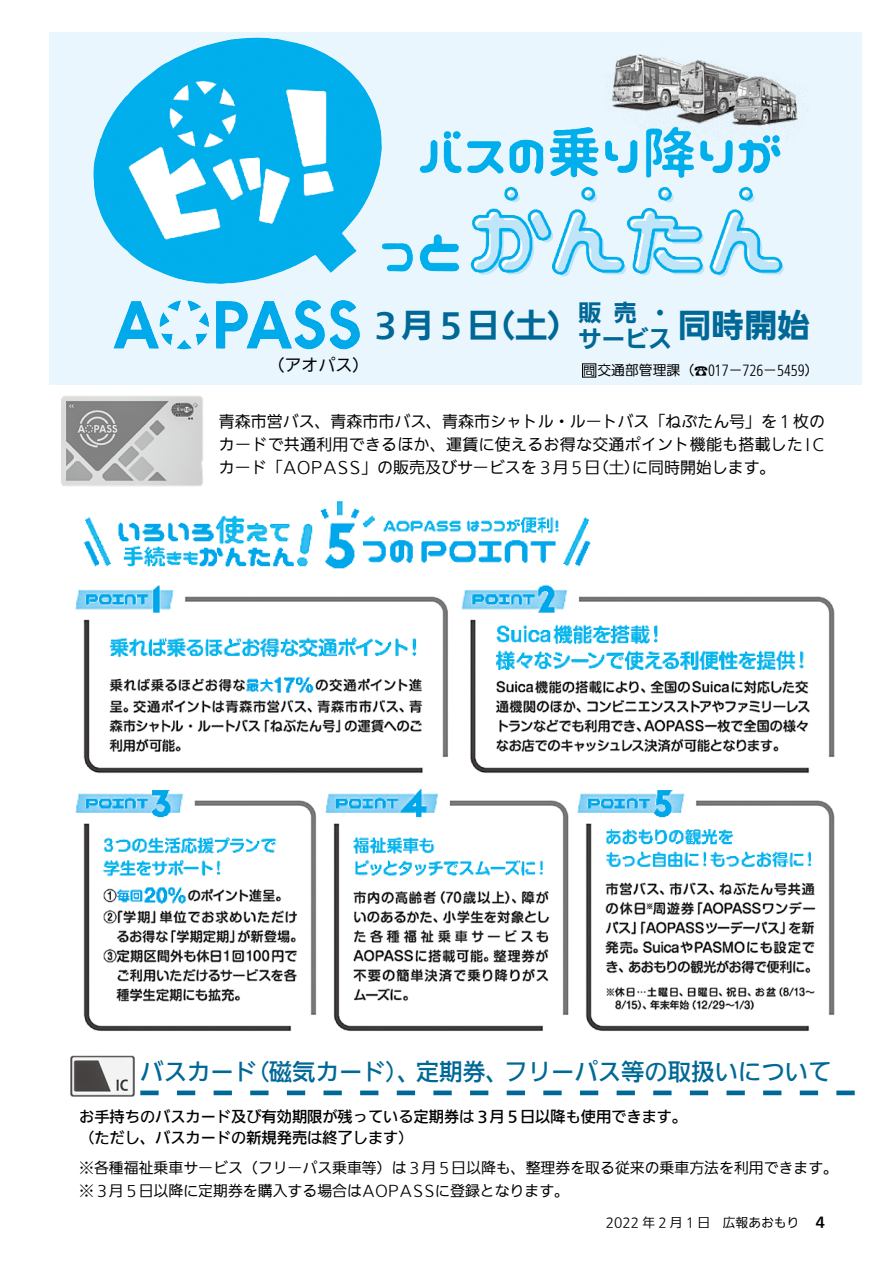
<style>
.page{position:relative;width:893px;height:1263px;background:#fff}
.page>*{position:absolute;margin:0;border:0;box-sizing:border-box;transform-origin:0 0}
.t1{font:33px "SUD Go Dsp IWA HW Bd";color:#006896}
.t2{font:23.4px "SUD Gohon IWA HW Md";color:#006896}
.t3{font:23.4px "SUD Go Dsp IWA HW Bd";color:#006896}
.t4{font:16.95px "SUD Gohon IWA HW Th";color:#000}
.t5{font:15.9px "SUD Gohon IWA HW Th";color:#000}
.t6{font:15.9px "SUD Gohon IWA HW Th";letter-spacing:.02em;color:#000}
.t7{font:15.15px/21px "SUD Gohon IWA HW Md";color:#000}
.t8{font:14.85px/23.4px "SUD Gohon IWA HW Th";color:#000}
.t9{font:13.8px "SUD Gohon IWA HW Th";color:#000}
.t10{font:700 13.8px "SUD Go Dsp IWA";color:#000}
.t11{font:100 12.75px "SUD Gohon IWA";color:#000}
.t12{font:12.15px "SUD Gohon IWA HW Th";color:#000}
.s1{font-family:"Koz Go Pro"}
</style>
<div class="page">
<div style="left:49px;top:32px;width:812px;height:353px;background:#eaf6fd"></div>
<img style="left:93px;top:38px;width:601px;height:246px">
<img style="left:604px;top:38px;width:199px;height:112px">
<img style="left:114px;top:300px;width:246px;height:50px">
<img style="left:62px;top:396px;width:141px;height:91px">
<img style="left:83px;top:596px;width:752px;height:435px">
<img style="left:75px;top:501px;width:742px;height:406px">
<img style="left:70px;top:1055px;width:65px;height:42px">
<svg style="left:140px;top:1090px;width:715px;height:5px"></svg>
<svg style="left:582px;top:363px;width:14px;height:15px"></svg>
<p class="t4" style="left:267px;top:356px;width:104px">（アオパス(</p>
<h1 class="t1" style="left:368px;top:309px;width:214px">３月５（日土(</h1>
<h2 class="t3" style="left:578px;top:300px;width:60px">販売</h2>
<h1 class="t1" style="left:678px;top:309px;width:133px">同時開始</h1>
<h2 class="t3" style="left:648px;top:300px;width:25px">・</h2>
<h2 class="t3" style="left:578px;top:327px;width:95px">サービス</h2>
<p class="t9" style="left:597px;top:364px;width:223px">交通部管理課)<span class="s1">☎</span>017－726－5459(</p>
<p class="t12" style="left:583px;top:364px;width:14px">問</p>
<p class="t5" style="left:219px;top:413px;width:607px">青森市営バス、青森市市バス、青森市シャトル・ルートバス「ねぶたん号」を１枚の</p>
<p class="t6" style="left:219px;top:436px;width:609px">カードで共通利用できるほか、運賃に使えるお得な交通ポイント機能も搭載したＩＣ</p>
<p class="t5" style="left:632px;top:460px;width:145px">に同時開始します。</p>
<p class="t5" style="left:219px;top:460px;width:422px">カード「ＡＯＰＡＳＳ」の販売及びサービスを３月５（日土）</p>
<h2 class="t2" style="left:140px;top:1060px;width:118px">バスカード</h2>
<p class="t7" style="left:79px;top:1107px;width:610px">お手持ちのバスカード及び有効期限が残っている定期券は３月５日以降も使用できます。（ただし、バスカードの新規発売は終了します(</p>
<p class="t8" style="left:79px;top:1157px;width:760px">※各種福祉乗車サービス（フリーパス乗車等）は３月５日以降も、整理券を取る従来の乗車方法を利用できます。※３月５日以降に定期券を購入する場合はＡＯＰＡＳＳに登録となります。</p>
<h2 class="t2" style="left:504px;top:1060px;width:329px">フリーパス等の取扱いについて</h2>
<h2 class="t2" style="left:246px;top:1060px;width:176px">（磁気カード）、</h2>
<h2 class="t2" style="left:416px;top:1060px;width:95px">定期券、</h2>
<p class="t11" style="left:606px;top:1216px;width:195px">2022 年 2 月 1 日　広報あおもり</p>
<p class="t10" style="left:816px;top:1215px;width:11px">4</p>
</div>
